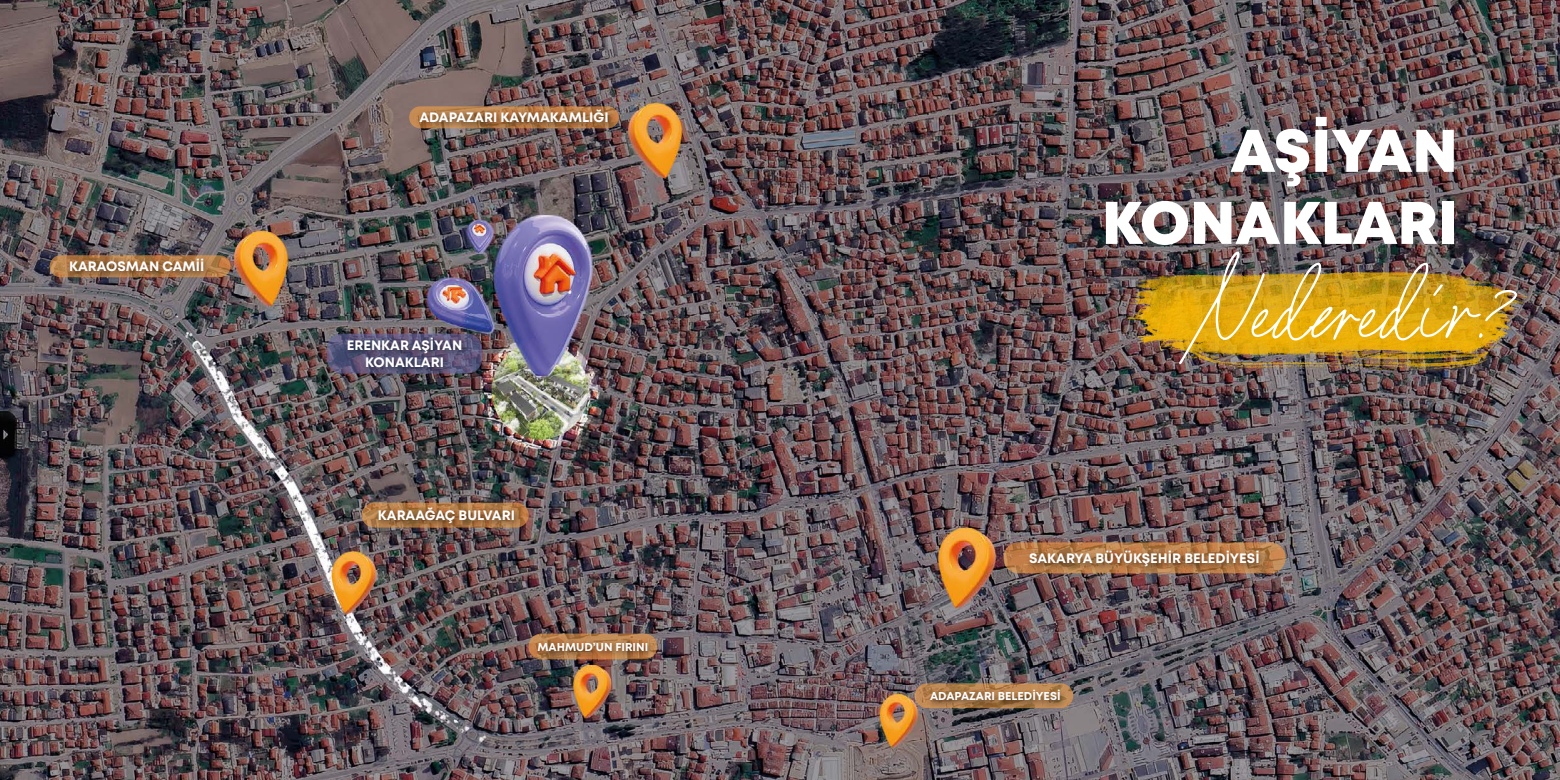
<style>
.page{position:relative;width:1560px;height:780px;background:#fff}
.page>*{position:absolute;margin:0;border:0;box-sizing:border-box;transform-origin:0 0}
.t1{font:141.75px "This Reality";color:#fff}
.t2{font:800 60px/72px "Mont";color:#fff;text-align:right}
.t3{font:700 13.62px/16.4px "Mont";color:#fff;text-align:center}
.t4{font:700 11.38px "Mont";color:#fff}
</style>
<div class="page">
<img style="left:0;top:0;width:1559px;height:780px">
<svg style="left:361px;top:502px;width:167px;height:25px"></svg>
<svg style="left:409px;top:106px;width:209px;height:22px"></svg>
<svg style="left:327px;top:333px;width:155px;height:40px"></svg>
<svg style="left:50px;top:255px;width:180px;height:22px"></svg>
<svg style="left:1003px;top:542px;width:282px;height:31px;background:#b67b4a"></svg>
<svg style="left:914px;top:683px;width:159px;height:25px"></svg>
<svg style="left:528px;top:633px;width:129px;height:26px"></svg>
<div style="left:65px;top:254px;width:147px;height:27px;background:#000;opacity:.6"></div>
<div style="left:374px;top:503px;width:148px;height:30px;background:#000;opacity:.6"></div>
<div style="left:1024px;top:546px;width:242px;height:29px;background:#000;opacity:.6"></div>
<div style="left:926px;top:687px;width:140px;height:22px;background:#000;opacity:.6"></div>
<div style="left:533px;top:639px;width:121px;height:20px;background:#000;opacity:.6"></div>
<div style="left:415px;top:106px;width:201px;height:26px;background:#000;opacity:.6"></div>
<div style="left:343px;top:334px;width:127px;height:43px;background:#000;opacity:.6"></div>
<img style="left:1104px;top:254px;width:448px;height:136px">
<p class="t3" style="left:69px;top:258px;width:137px">KARAOSMAN CAMİİ</p>
<p class="t3" style="left:419px;top:109px;width:191px">ADAPAZARI KAYMAKAMLIĞI</p>
<p class="t3" style="left:347px;top:337px;width:117px">ERENKAR AŞİYAN<br>KONAKLARI</p>
<p class="t3" style="left:378px;top:507px;width:139px">KARAAĞAÇ BULVARI</p>
<p class="t4" style="left:537px;top:639px;width:112px">MAHMUD’UN FIRINI</p>
<h2 class="t2" style="left:1101px;top:116px;width:357px">AŞİYAN<br>KONAKLARI</h2>
<h1 class="t1" style="left:1171px;top:231px;width:347px">Nederedir?</h1>
<p class="t3" style="left:1029px;top:550px;width:232px">SAKARYA BÜYÜKŞEHİR BELEDİYESİ</p>
<p class="t4" style="left:930px;top:689px;width:132px">ADAPAZARI BELEDİYESİ</p>
</div>
